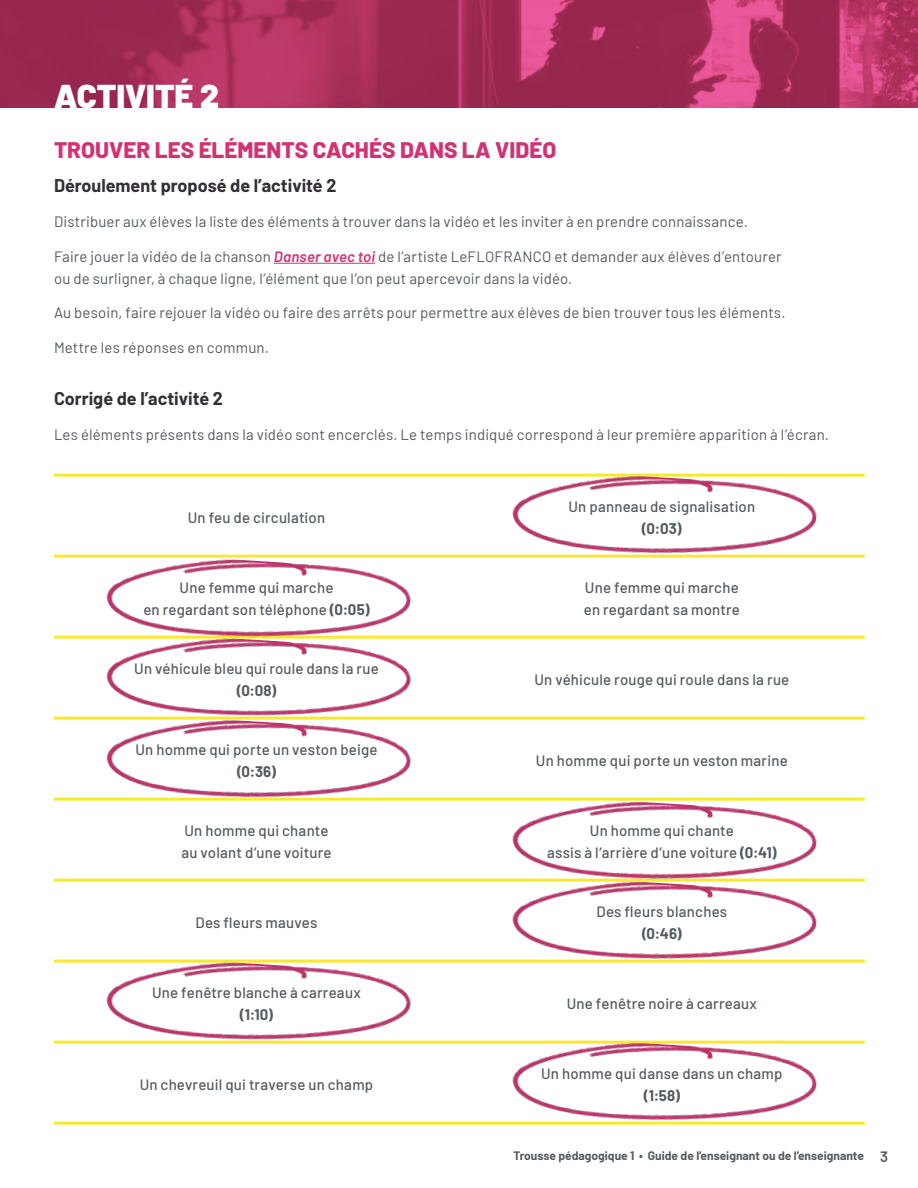
<style>
.page{position:relative;width:918px;height:1188px;background:#fff}
.page>*{position:absolute;margin:0;border:0;box-sizing:border-box;transform-origin:0 0}
.t1{font:900 33px "Barlow";color:#fff}
.t2{font:800 22.5px "Barlow";color:#d23272}
.t3{font:700 18px "Barlow";color:#323036}
.texte_activites{font:500 15px/21.3px "Barlow";letter-spacing:.015em;color:#545a60;text-align:center}
.t4{font:15px/21.3px "Barlow";letter-spacing:.01em;color:#545a60}
.t5{font:700 12px "Barlow";color:#545a60}
.s1{font-weight:600;font-style:italic;color:#d23272}
.s2{font-weight:700}
.s3{font-weight:600;font-size:15px}
</style>
<div class="page">
<hr style="left:54px;top:474px;width:405px;height:3px;background:#f8e82e">
<hr style="left:459px;top:474px;width:406px;height:3px;background:#f8e82e">
<hr style="left:54px;top:555px;width:405px;height:3px;background:#f8e82e">
<hr style="left:459px;top:555px;width:406px;height:3px;background:#f8e82e">
<hr style="left:54px;top:636px;width:405px;height:3px;background:#f8e82e">
<hr style="left:459px;top:636px;width:406px;height:3px;background:#f8e82e">
<hr style="left:54px;top:717px;width:405px;height:3px;background:#f8e82e">
<hr style="left:459px;top:717px;width:406px;height:3px;background:#f8e82e">
<hr style="left:54px;top:798px;width:405px;height:3px;background:#f8e82e">
<hr style="left:459px;top:798px;width:406px;height:3px;background:#f8e82e">
<hr style="left:54px;top:879px;width:405px;height:3px;background:#f8e82e">
<hr style="left:459px;top:879px;width:406px;height:3px;background:#f8e82e">
<hr style="left:54px;top:960px;width:405px;height:3px;background:#f8e82e">
<hr style="left:459px;top:960px;width:406px;height:3px;background:#f8e82e">
<hr style="left:54px;top:1041px;width:405px;height:3px;background:#f8e82e">
<hr style="left:459px;top:1041px;width:406px;height:3px;background:#f8e82e">
<hr style="left:54px;top:1122px;width:405px;height:3px;background:#f8e82e">
<hr style="left:459px;top:1122px;width:406px;height:3px;background:#f8e82e">
<hr style="left:274px;top:263px;width:101px;height:1px;background:#d23272">
<img style="left:0;top:0;width:918px;height:108px">
<img style="left:106px;top:654px;width:305px;height:58px">
<img style="left:101px;top:554px;width:317px;height:100px">
<img style="left:507px;top:473px;width:317px;height:85px">
<img style="left:101px;top:712px;width:317px;height:89px">
<img style="left:507px;top:797px;width:317px;height:77px">
<img style="left:507px;top:874px;width:317px;height:89px">
<img style="left:101px;top:959px;width:317px;height:85px">
<img style="left:507px;top:1040px;width:317px;height:85px">
<h1 class="t1" style="left:54px;top:71px;width:167px">ACTIVITÉ 2</h1>
<h2 class="t2" style="left:54px;top:133px;width:504px">TROUVER LES ÉLÉMENTS CACHÉS DANS LA VIDÉO</h2>
<h3 class="t3" style="left:54px;top:173px;width:284px">Déroulement proposé de l’activité 2</h3>
<h3 class="t4" style="left:54px;top:210px;width:695px">Distribuer aux élèves la liste des éléments à trouver dans la vidéo et les inviter à en prendre connaissance.</h3>
<h3 class="t4" style="left:54px;top:245px;width:729px">Faire jouer la vidéo de la chanson <span class="s1">Danser avec toi</span> de l’artiste LeFLOFRANCO et demander aux élèves d’entourer ou de surligner, à chaque ligne, l’élément que l’on peut apercevoir dans la vidéo.</h3>
<h3 class="t4" style="left:54px;top:301px;width:733px">Au besoin, faire rejouer la vidéo ou faire des arrêts pour permettre aux élèves de bien trouver tous les éléments.</h3>
<h3 class="t4" style="left:54px;top:336px;width:217px">Mettre les réponses en commun.</h3>
<h3 class="t3" style="left:54px;top:385px;width:170px">Corrigé de l’activité 2</h3>
<h3 class="t4" style="left:54px;top:423px;width:777px">Les éléments présents dans la vidéo sont encerclés. Le temps indiqué correspond à leur première apparition à l’écran.</h3>
<p class="texte_activites" style="left:188px;top:506px;width:139px">Un feu de circulation</p>
<p class="texte_activites" style="left:569px;top:495px;width:188px">Un panneau de signalisation <span class="s2">(0:03)</span></p>
<p class="texte_activites" style="left:143px;top:576px;width:228px">Une femme qui marche<br>en regardant son téléphone <span class="s2">(0:05)</span></p>
<p class="texte_activites" style="left:584px;top:576px;width:158px;text-align:left">Une femme qui marche en regardant sa montre</p>
<p class="texte_activites" style="left:134px;top:657px;width:246px">Un véhicule bleu qui roule dans la rue <span class="s2">(0:08)</span></p>
<p class="texte_activites" style="left:534px;top:668px;width:256px">Un véhicule rouge qui roule dans la rue</p>
<p class="texte_activites" style="left:136px;top:738px;width:244px">Un homme qui porte un veston beige <span class="s2">(0:36)</span></p>
<p class="texte_activites" style="left:536px;top:749px;width:253px">Un homme qui porte un veston marine</p>
<p class="texte_activites" style="left:181px;top:819px;width:152px;text-align:left">Un homme qui chante au volant d’une voiture</p>
<p class="texte_activites" style="left:547px;top:819px;width:231px">Un homme qui chante<br>assis à l’arrière d’une voiture <span class="s2">(0:41)</span></p>
<p class="texte_activites" style="left:196px;top:911px;width:123px">Des fleurs mauves</p>
<p class="texte_activites" style="left:597px;top:900px;width:132px">Des fleurs blanches <span class="s2">(0:46)</span></p>
<p class="texte_activites" style="left:152px;top:981px;width:210px">Une fenêtre blanche à carreaux <span class="s2">(1:10)</span></p>
<p class="texte_activites" style="left:567px;top:992px;width:192px">Une fenêtre noire à carreaux</p>
<p class="texte_activites" style="left:140px;top:1073px;width:235px">Un chevreuil qui traverse un champ</p>
<p class="texte_activites" style="left:541px;top:1062px;width:243px">Un homme qui danse dans un champ <span class="s2">(1:58)</span></p>
<p class="t5" style="left:514px;top:1147px;width:376px">Trousse pédagogique 1 • Guide de l’enseignant ou de l’enseignante <span class="s3">3</span></p>
</div>
